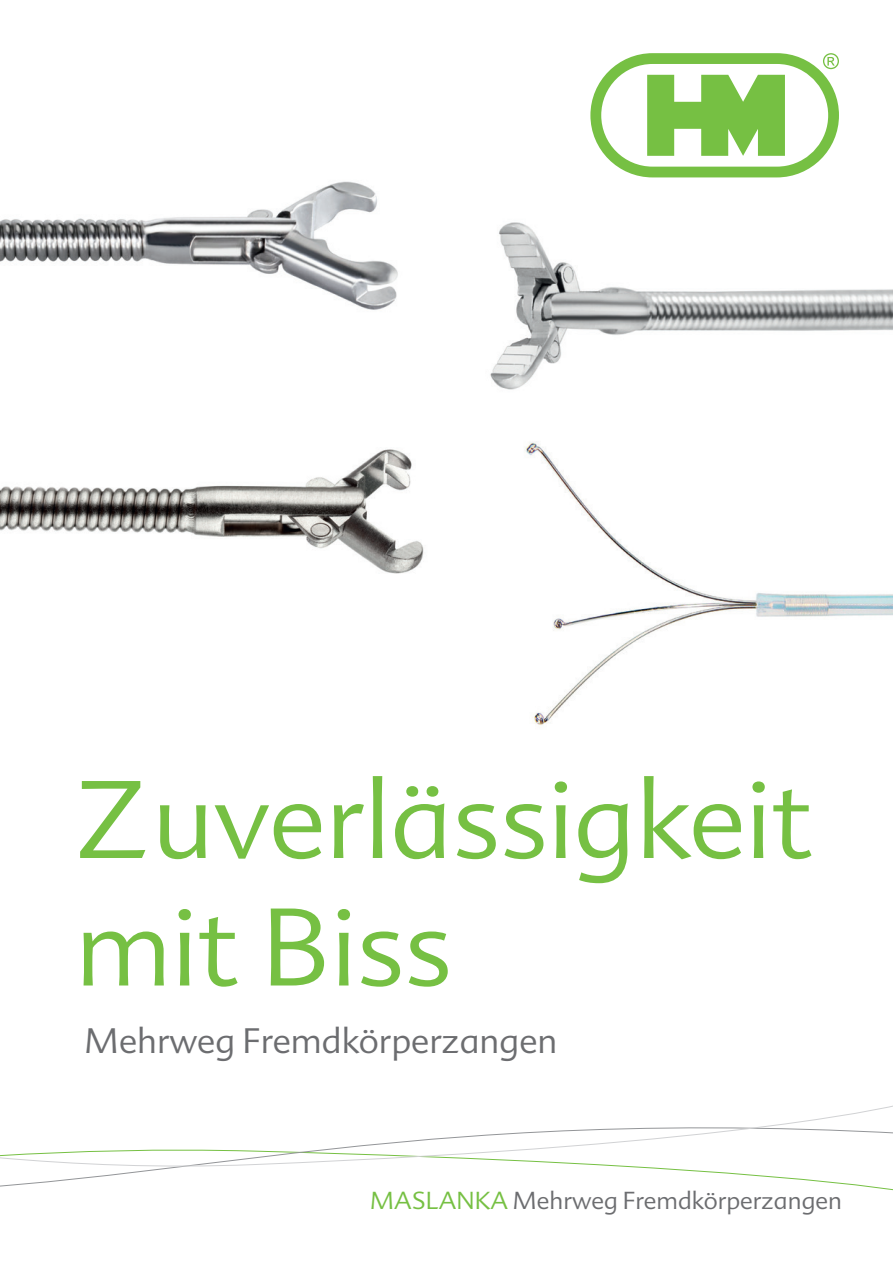
<style>
.page{position:relative;width:893px;height:1263px;background:#fff}
.page>*{position:absolute;margin:0;border:0;box-sizing:border-box;transform-origin:0 0}
.t1{font:300 107.25px/127.5px "Advert";color:#76c043}
.t2{font:300 34.5px "Advert";color:#6c6d70}
.t3{font:300 24px "Advert";color:#6c6d70}
.s1{color:#76c043}
</style>
<div class="page">
<svg style="left:590px;top:53px;width:249px;height:124px"></svg>
<img style="left:524px;top:441px;width:369px;height:284px">
<svg style="left:0;top:1105px;width:893px;height:75px"></svg>
<img style="left:490px;top:222px;width:403px;height:168px">
<img style="left:0;top:449px;width:424px;height:125px">
<img style="left:0;top:181px;width:398px;height:129px">
<h1 class="t1" style="left:75px;top:758px;width:739px">Zuverlässigkeit mit Biss</h1>
<h2 class="t2" style="left:85px;top:1021px;width:474px">Mehrweg Fremdkörperzangen</h2>
<p class="t3" style="left:370px;top:1187px;width:473px"><span class="s1">MASLANKA</span> Mehrweg Fremdkörperzangen</p>
</div>
